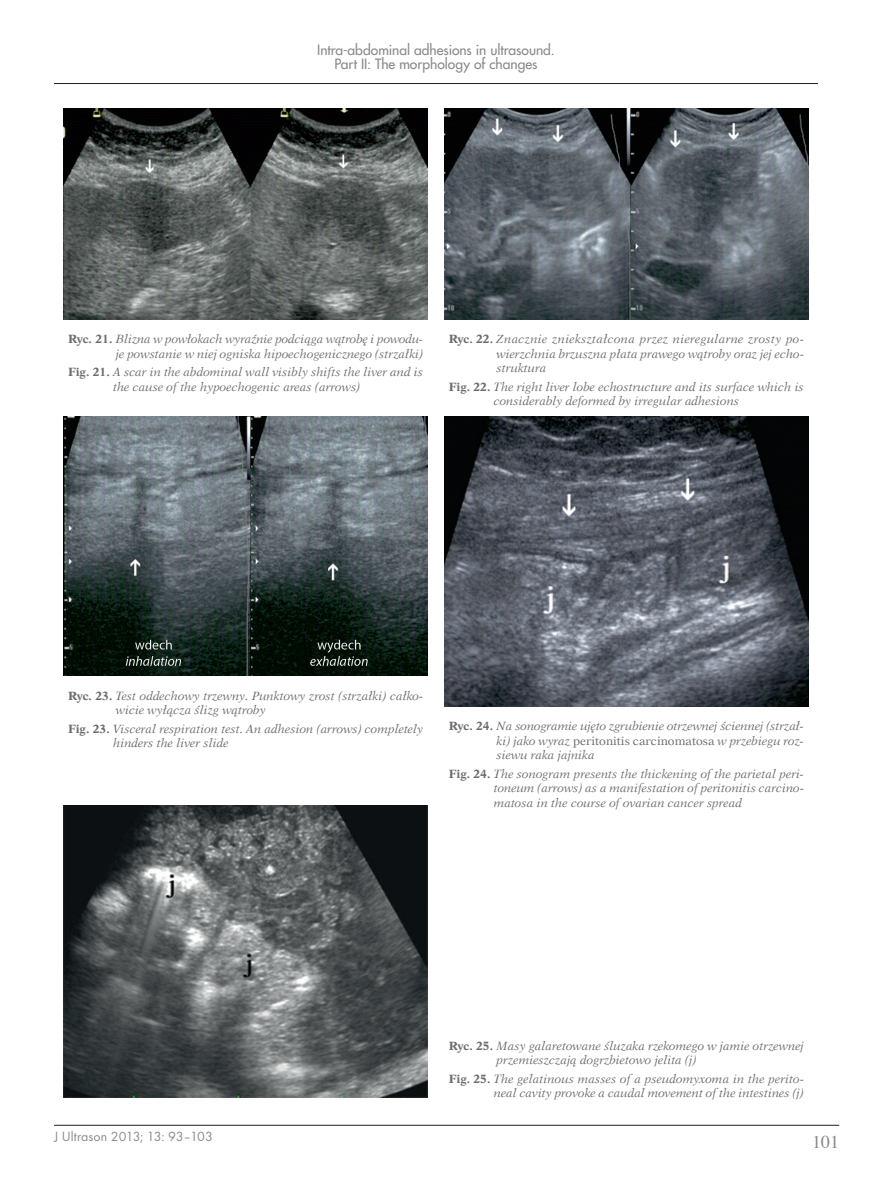
<style>
.page{position:relative;width:872px;height:1191px;background:#fff}
.page>*{position:absolute;margin:0;border:0;box-sizing:border-box;transform-origin:0 0}
.t1{font:18px "Times";color:#888a8d}
.t2{font:13.8px/14.4px "Futura Regular PL";color:#888a8d;text-align:center}
.t3{font:13.8px "Pfutura";color:#888a8d}
.t4{font:italic 12px/14.4px "Dutch 823 EU";color:#6c6d70}
.s1{font-weight:700;font-style:normal}
.s2{font-style:normal}
</style>
<div class="page">
<hr style="left:54px;top:1125px;width:785px;height:1px;background:#231f20">
<hr style="left:54px;top:83px;width:764px;height:1px;background:#231f20">
<img style="left:64px;top:108px;width:363px;height:211px">
<img style="left:444px;top:108px;width:364px;height:211px">
<img style="left:64px;top:416px;width:363px;height:259px">
<img style="left:444px;top:416px;width:364px;height:290px">
<img style="left:64px;top:805px;width:363px;height:292px">
<p class="t2" style="left:317px;top:43px;width:239px">Intra-abdominal adhesions in ultrasound.<br>Part II: The morphology of changes</p>
<p class="t4" style="left:68px;top:331px;width:357px;text-align:right"><span class="s1">Ryc. 21.</span> Blizna w powłokach wyraźnie podciąga wątrobę i powodu&shy;je powstanie w niej ogniska hipoechogenicznego (strzałki)</p>
<p class="t4" style="left:113px;top:365px;width:312px;text-indent:-45px"><span class="s1">Fig. 21.</span> A scar in the abdominal wall visibly shifts the liver and is the cause of the hypoechogenic areas (arrows)</p>
<p class="t4" style="left:496px;top:331px;width:309px;text-align:justify;text-indent:-48px"><span class="s1">Ryc. 22.</span> Znacznie zniekształcona przez nieregularne zrosty po&shy;wierzchnia brzuszna płata prawego wątroby oraz jej echo&shy;struktura</p>
<p class="t4" style="left:494px;top:379px;width:312px;text-indent:-45px"><span class="s1">Fig. 22.</span> The right liver lobe echostructure and its surface which is considerably deformed by irregular adhesions</p>
<p class="t4" style="left:116px;top:688px;width:309px;text-indent:-48px"><span class="s1">Ryc. 23.</span> Test oddechowy trzewny. Punktowy zrost (strzałki) całko&shy;wicie wyłącza ślizg wątroby</p>
<p class="t4" style="left:113px;top:721px;width:312px;text-indent:-45px"><span class="s1">Fig. 23.</span> Visceral respiration test. An adhesion (arrows) completely hinders the liver slide</p>
<p class="t4" style="left:496px;top:718px;width:309px;text-align:justify;text-indent:-48px"><span class="s1">Ryc. 24.</span> Na sonogramie ujęto zgrubienie otrzewnej ściennej (strzał&shy;ki) jako wyraz <span class="s2">peritonitis carcinomatosa</span> w przebiegu roz&shy;siewu raka jajnika</p>
<p class="t4" style="left:494px;top:766px;width:312px;text-align:justify;text-indent:-45px"><span class="s1">Fig. 24.</span> The sonogram presents the thickening of the parietal peri&shy;toneum (arrows) as a manifestation of peritonitis carcino&shy;matosa in the course of ovarian cancer spread</p>
<p class="t3" style="left:54px;top:1130px;width:160px">J Ultrason 2013; 13: 93–103</p>
<p class="t4" style="left:496px;top:1038px;width:309px;text-indent:-48px"><span class="s1">Ryc. 25.</span> Masy galaretowane śluzaka rzekomego w jamie otrzewnej przemieszczają dogrzbietowo jelita (j)</p>
<p class="t4" style="left:449px;top:1071px;width:357px;text-align:right"><span class="s1">Fig. 25.</span> The gelatinous masses of a pseudomyxoma in the perito&shy;neal cavity provoke a caudal movement of the intestines (j)</p>
<h1 class="t1" style="left:812px;top:1134px;width:28px">101</h1>
</div>
